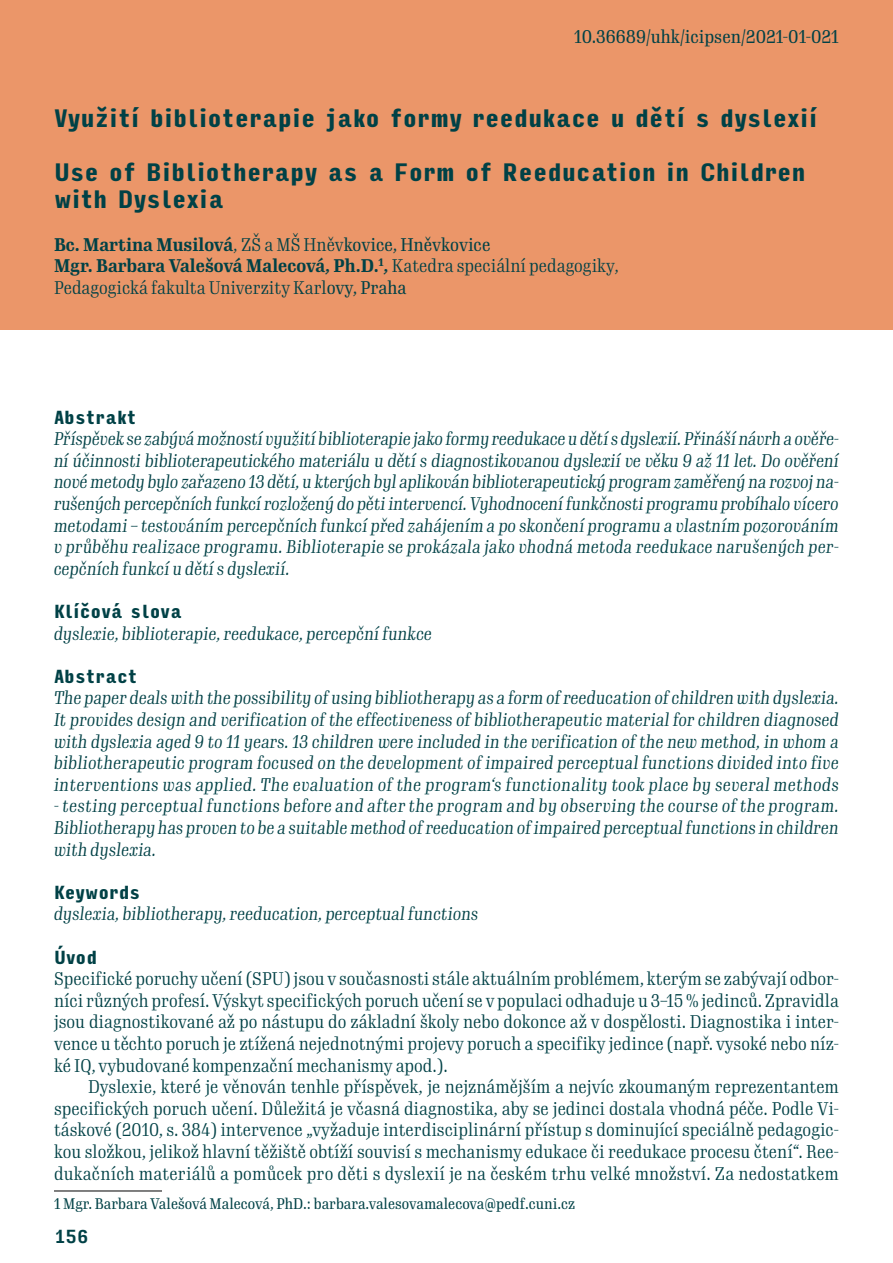
<style>
.page{position:relative;width:893px;height:1263px;background:#fff}
.page>*{position:absolute;margin:0;border:0;box-sizing:border-box;transform-origin:0 0}
.t1{font:900 24px/27px "Input Sans Compressed";color:#004146}
.t2{font:italic 300 18px/21.6px "Gimlet Text Compressed";color:#004146;text-align:justify}
.t3{font:300 18px/21.6px "Gimlet Text Compressed";color:#004146;text-align:justify}
.t4{font:900 18px "Input Sans Compressed";color:#004146}
.t5{font:18px "Gimlet Text Compressed";color:#004146}
.t6{font:700 18px "Input Sans Compressed";color:#004146}
.t7{font:15px "Gimlet Text Compressed";color:#004146}
.s1{font-weight:700}
.s2{font-weight:400}
</style>
<div class="page">
<div style="left:0;top:0;width:893px;height:330px;background:#eb9669"></div>
<hr style="left:54px;top:1190px;width:108px;height:1px;background:#000">
<p class="t5" style="left:574px;top:24px;width:266px">10.36689/uhk/icipsen/2021-01-021</p>
<h1 class="t1" style="left:54px;top:103px;width:765px">Využití biblioterapie jako formy reedukace u dětí s dyslexií</h1>
<h1 class="t1" style="left:54px;top:157px;width:753px">Use of Bibliotherapy as a Form of Reeducation in Children with Dyslexia</h1>
<p class="t3" style="left:54px;top:233px;width:566px;text-align:left"><span class="s1">Bc. Martina Musilová</span>, ZŠ a MŠ Hněv<span class="s2">kovice, Hněvkovice<br></span><span class="s1">Mgr. Barbara Valešová Malecová, Ph.D.</span><sup>1</sup><span class="s1">,</span> Katedra speciální pedagogiky,<br>Pedagogická fakulta Univerzity Karl<span class="s2">ovy, Praha</span></p>
<p class="t4" style="left:54px;top:401px;width:84px">Abstrakt</p>
<p class="t2" style="left:54px;top:427px;width:787px">Příspěvek se zabývá možností využití biblioterapie jako formy reedukace u dětí s dyslexií. Přináší návrh a ověře&shy;ní účinnosti biblioterapeutického materiálu u dětí s diagnostikovanou dyslexií ve věku 9 až 11 let. Do ověření nové metody bylo zařazeno 13 dětí, u kterých byl aplikován biblioterapeutický program zaměřený na rozvoj na&shy;rušených percepčních funkcí rozložený do pěti intervencí. Vyhodnocení funkčnosti programu probíhalo vícero metodami – testováním percepčních funkcí před zahájením a po skončení programu a vlastním pozorováním v průběhu realizace programu. Biblioterapie se prokázala jako vhodná metoda reedukace narušených per&shy;cepčních funkcí u dětí s dyslexií.</p>
<p class="t4" style="left:54px;top:595px;width:130px">Klíčová slova</p>
<p class="t2" style="left:54px;top:621px;width:380px">dyslexie, biblioterapie, reedukace, percepční funkce</p>
<p class="t4" style="left:54px;top:660px;width:85px">Abstract</p>
<p class="t2" style="left:54px;top:686px;width:787px">The paper deals with the possibility of using bibliotherapy as a form of reeducation of children with dyslexia.<br>It provides design and verification of the effectiveness of bibliotherapeutic material for children diagnosed with dyslexia aged 9 to 11 years. 13 children were included in the verification of the new method, in whom a bibliotherapeutic program focused on the development of impaired perceptual functions divided into five interventions was applied. The evaluation of the program‘s functionality took place by several methods</p>
<p class="t2" style="left:54px;top:794px;width:787px">- testing perceptual functions before and after the program and by observing the course of the program.<br>Bibliotherapy has proven to be a suitable method of reeducation of impaired perceptual functions in children with dyslexia.</p>
<p class="t4" style="left:54px;top:876px;width:88px">Keywords</p>
<p class="t2" style="left:54px;top:902px;width:426px">dyslexia, bibliotherapy, reeducation, perceptual functions</p>
<p class="t4" style="left:54px;top:941px;width:45px">Úvod</p>
<p class="t3" style="left:54px;top:967px;width:786px">Specifické poruchy učení (SPU) jsou v současnosti stále aktuálním problémem, kterým se zabývají odbor&shy;níci různých profesí. Výskyt specifických poruch učení se v populaci odhaduje u 3–15 % jedinců. Zpravidla jsou diagnostikované až po nástupu do základní školy nebo dokonce až v dospělosti. Diagnostika i inter&shy;vence u těchto poruch je ztížená nejednotnými projevy poruch a specifiky jedince (např. vysoké nebo níz&shy;ké IQ, vybudované kompenzační mechanismy apod.).</p>
<p class="t3" style="left:54px;top:1075px;width:786px;text-indent:34px">Dyslexie, které je věnován tenhle příspěvek, je nejznámějším a nejvíc zkoumaným reprezentantem specifických poruch učení. Důležitá je včasná diagnostika, aby se jedinci dostala vhodná péče. Podle Vi&shy;táskové (2010, s. 384) intervence „vyžaduje interdisciplinární přístup s dominující speciálně pedagogic&shy;kou složkou, jelikož hlavní těžiště obtíží souvisí s mechanismy edukace či reedukace procesu čtení“. Ree&shy;dukačních materiálů a pomůcek pro děti s dyslexií je na českém trhu velké množství. Za nedostatkem</p>
<p class="t7" style="left:54px;top:1193px;width:523px">1 Mgr. Barbara Valešová Malecová, PhD.: barbara.valesovamalecova@pedf.cuni.cz</p>
<p class="t6" style="left:54px;top:1220px;width:36px">156</p>
</div>
